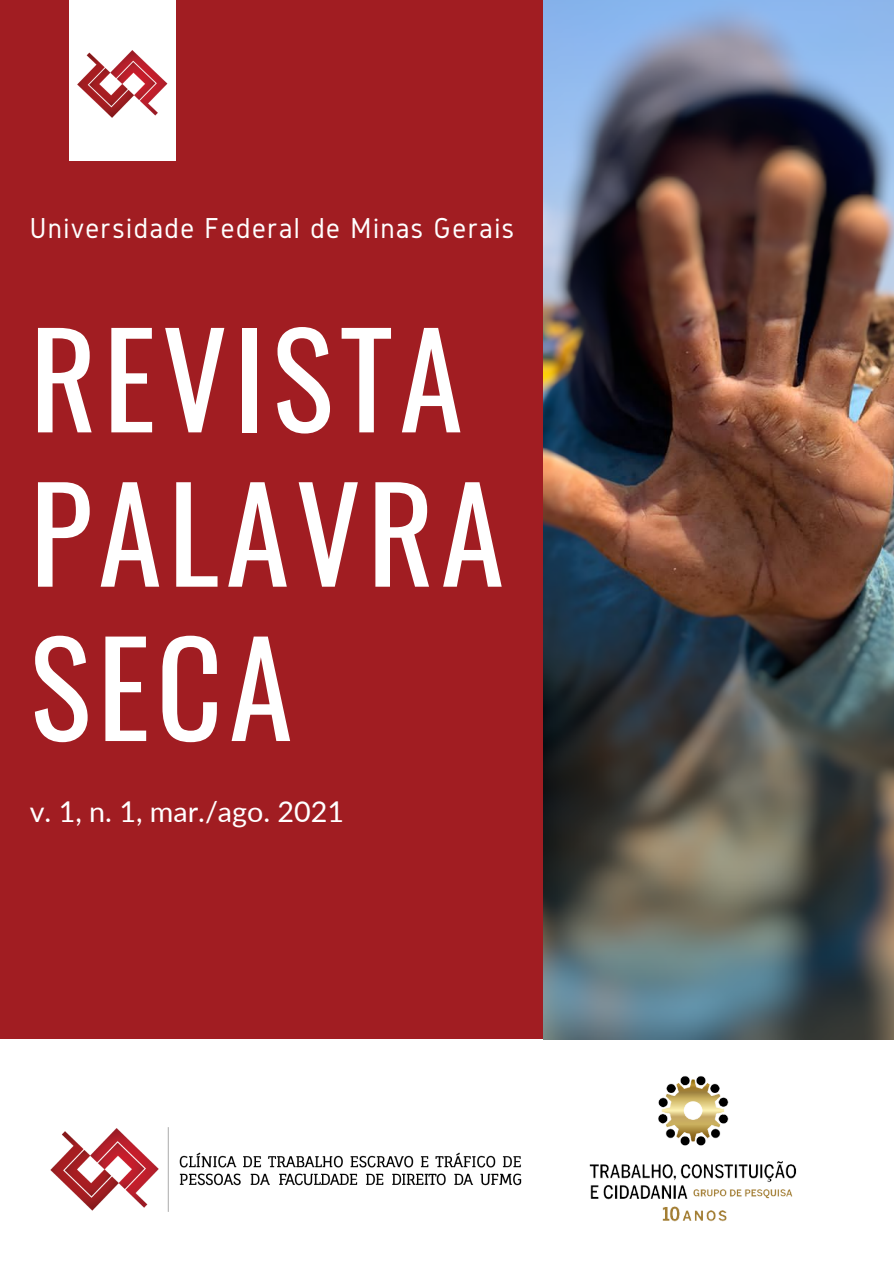
<style>
.page{position:relative;width:894px;height:1264px;background:#fff}
.page>*{position:absolute;margin:0;border:0;box-sizing:border-box;transform-origin:0 0}
.t1{font:128.85px/154.2px "Oswald";letter-spacing:.05em;color:#fff}
.t2{font:30px "Gidole";letter-spacing:.05em;color:#fff}
.t3{font:28.65px "Lato";color:#fff}
</style>
<div class="page">
<div style="left:0;top:0;width:893px;height:1263px;background:#a11d22"></div>
<div style="left:69px;top:0;width:106px;height:160px;background:#fff"></div>
<div style="left:0;top:1039px;width:893px;height:224px;background:#fff"></div>
<img style="left:589px;top:1076px;width:208px;height:146px">
<img style="left:50px;top:1039px;width:498px;height:173px">
<img style="left:77px;top:50px;width:91px;height:68px">
<img style="left:543px;top:0;width:350px;height:1039px">
<p class="t2" style="left:30px;top:211px;width:485px">Universidade Federal de Minas Gerais</p>
<p class="t1" style="left:30px;top:297px;width:475px">REVISTA<br>PALAVRA<br>SECA</p>
<p class="t3" style="left:30px;top:794px;width:316px">v. 1, n. 1, mar./ago. 2021</p>
</div>
